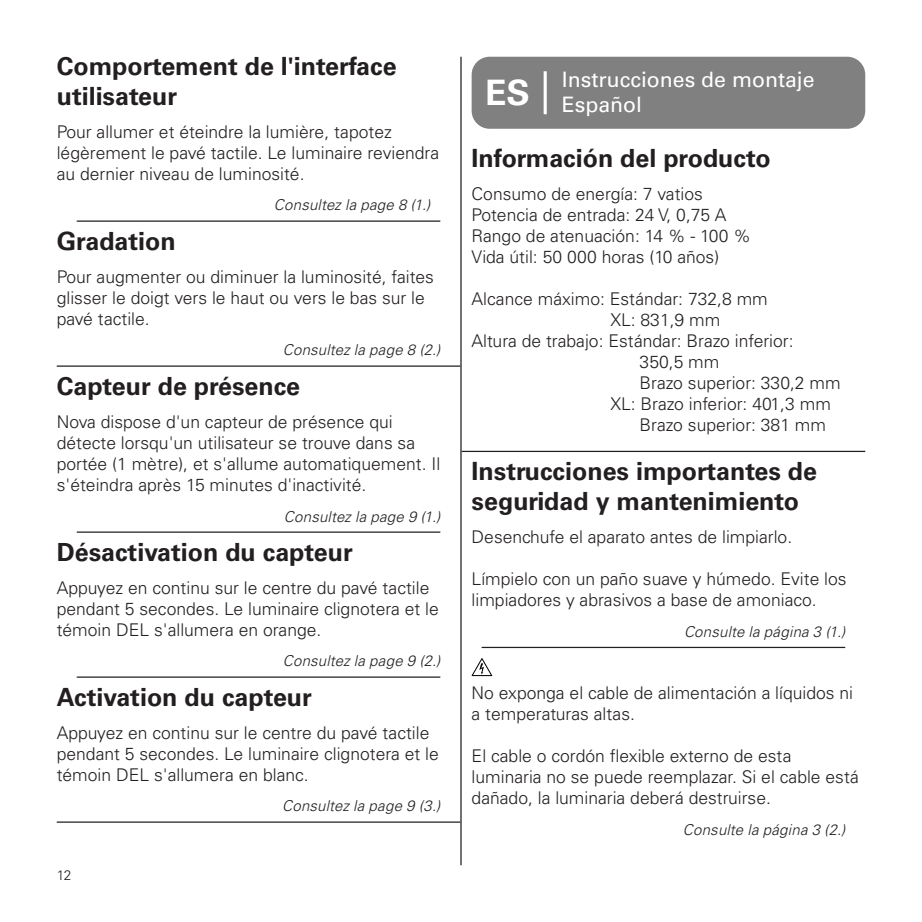
<style>
.page{position:relative;width:922px;height:922px;background:#fff}
.page>*{position:absolute;margin:0;border:0;box-sizing:border-box;transform-origin:0 0}
.t1{font:700 35px "Univers LT Std";color:#fff}
.t2{font:700 25px/30px "Univers LT Std";color:#231f20}
.t3{font:21.25px/25.5px "Univers LT Std";color:#fff}
.t4{font:300 17.5px/21px "Univers LT Std";color:#231f20}
.t5{font:italic 300 15px "Univers LT Std";letter-spacing:.015em;color:#231f20}
.t6{font:300 13.75px "Univers LT Std";color:#231f20}
</style>
<div class="page">
<hr style="left:460px;top:57px;width:1px;height:808px;background:#231f20">
<hr style="left:57px;top:821px;width:403px;height:1px;background:#231f20">
<hr style="left:57px;top:365px;width:403px;height:1px;background:#231f20">
<hr style="left:77px;top:220px;width:363px;height:2px;background:#231f20">
<hr style="left:77px;top:676px;width:363px;height:1px;background:#231f20">
<hr style="left:77px;top:531px;width:363px;height:1px;background:#231f20">
<svg style="left:471px;top:658px;width:21px;height:18px"></svg>
<hr style="left:461px;top:450px;width:404px;height:2px;background:#231f20">
<hr style="left:481px;top:646px;width:364px;height:2px;background:#231f20">
<div style="left:471px;top:57px;width:394px;height:72px;background:#808080;border-radius:18px"></div>
<hr style="left:543px;top:71px;width:3px;height:43px;background:#fff">
<p class="t2" style="left:57px;top:51px;width:341px">Comportement de l'interface utilisateur</p>
<p class="t4" style="left:57px;top:121px;width:384px">Pour allumer et éteindre la lumière, tapotez légèrement le pavé tactile. Le luminaire reviendra au dernier niveau de luminosité.</p>
<p class="t5" style="left:274px;top:196px;width:158px">Consultez la page 8 (1.)</p>
<p class="t2" style="left:57px;top:226px;width:120px">Gradation</p>
<p class="t4" style="left:57px;top:266px;width:378px">Pour augmenter ou diminuer la luminosité, faites glisser le doigt vers le haut ou vers le bas sur le pavé tactile.</p>
<p class="t5" style="left:283px;top:341px;width:159px">Consultez la page 8 (2.)</p>
<p class="t2" style="left:57px;top:371px;width:245px">Capteur de présence</p>
<p class="t4" style="left:57px;top:411px;width:385px">Nova dispose d'un capteur de présence qui détecte lorsqu'un utilisateur se trouve dans sa portée (1 mètre), et s'allume automatiquement. Il s'éteindra après 15 minutes d'inactivité.</p>
<p class="t5" style="left:284px;top:507px;width:158px">Consultez la page 9 (1.)</p>
<p class="t2" style="left:57px;top:537px;width:297px">Désactivation du capteur</p>
<p class="t4" style="left:57px;top:576px;width:383px">Appuyez en continu sur le centre du pavé tactile pendant 5 secondes. Le luminaire clignotera et le témoin DEL s'allumera en orange.</p>
<p class="t5" style="left:283px;top:652px;width:159px">Consultez la page 9 (2.)</p>
<p class="t2" style="left:57px;top:682px;width:256px">Activation du capteur</p>
<p class="t4" style="left:57px;top:721px;width:383px">Appuyez en continu sur le centre du pavé tactile pendant 5 secondes. Le luminaire clignotera et le témoin DEL s'allumera en blanc.</p>
<p class="t6" style="left:57px;top:866px;width:16px">12</p>
<p class="t5" style="left:282px;top:796px;width:160px">Consultez la page 9 (3.)</p>
<p class="t1" style="left:485px;top:73px;width:46px">ES</p>
<p class="t3" style="left:561px;top:66px;width:254px">Instrucciones de montaje<br>Español</p>
<p class="t2" style="left:471px;top:143px;width:300px">Información del producto</p>
<p class="t4" style="left:471px;top:183px;width:281px">Consumo de energía: 7 vatios<br>Potencia de entrada: 24 V, 0,75 A<br>Rango de atenuación: 14 % - 100 %</p>
<p class="t4" style="left:471px;top:246px;width:249px">Vida útil: 50 000 horas (10 años)</p>
<p class="t4" style="left:471px;top:288px;width:297px">Alcance máximo: Estándar: 732,8 mm</p>
<p class="t4" style="left:610px;top:309px;width:111px">XL: 831,9 mm</p>
<p class="t4" style="left:471px;top:330px;width:323px">Altura de trabajo: Estándar: Brazo inferior:</p>
<p class="t4" style="left:639px;top:351px;width:81px">350,5 mm</p>
<p class="t4" style="left:639px;top:372px;width:202px">Brazo superior: 330,2 mm</p>
<p class="t4" style="left:610px;top:393px;width:222px">XL: Brazo inferior: 401,3 mm</p>
<p class="t4" style="left:639px;top:414px;width:188px">Brazo superior: 381 mm</p>
<p class="t2" style="left:471px;top:456px;width:347px">Instrucciones importantes de seguridad y mantenimiento</p>
<p class="t4" style="left:471px;top:526px;width:322px">Desenchufe el aparato antes de limpiarlo.</p>
<p class="t4" style="left:471px;top:568px;width:376px">Límpielo con un paño suave y húmedo. Evite los limpiadores y abrasivos a base de amoniaco.</p>
<p class="t5" style="left:683px;top:622px;width:163px">Consulte la página 3 (1.)</p>
<p class="t4" style="left:471px;top:682px;width:383px">No exponga el cable de alimentación a líquidos ni a temperaturas altas.</p>
<p class="t4" style="left:471px;top:745px;width:389px">El cable o cordón flexible externo de esta luminaria no se puede reemplazar. Si el cable está dañado, la luminaria deberá destruirse.</p>
<p class="t5" style="left:682px;top:820px;width:164px">Consulte la página 3 (2.)</p>
</div>
